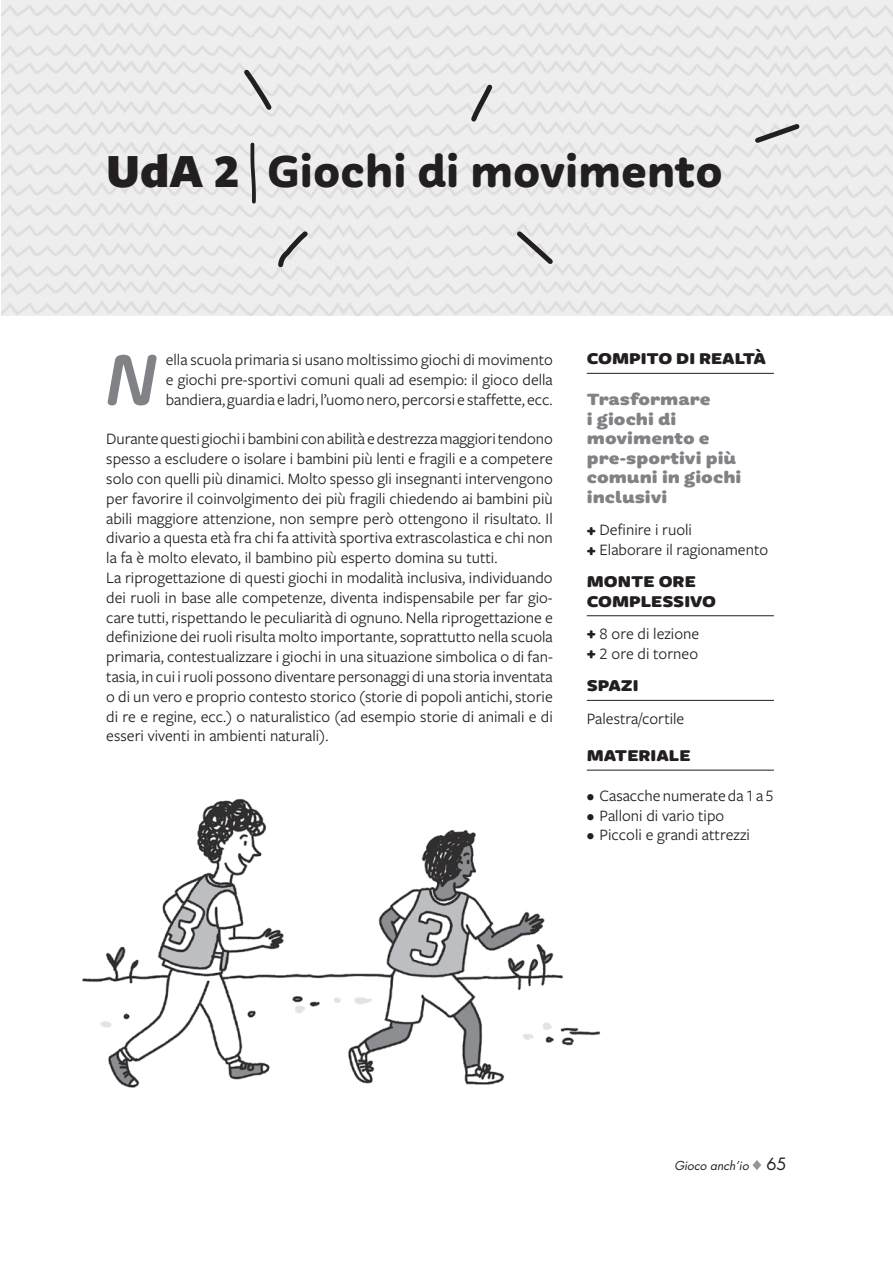
<style>
.page{position:relative;width:893px;height:1263px;background:#fff}
.page>*{position:absolute;margin:0;border:0;box-sizing:border-box;transform-origin:0 0}
.t1{font:79.2px "Freight Round Pro Semi Ital";color:#808285}
.t2{font:700 49.5px "Freight Round Pro";color:#231f20}
.t3{font:900 18px/19.5px "Freight Round Pro";color:#808285;scale:1.11 1}
.t4{font:900 17.25px/19.5px "Freight Round Pro";color:#231f20;scale:1.11 1}
.t5{font:16.5px/19.8px "Freight Sans Pro";color:#231f20}
.t6{font:italic 12px "Futura Std";color:#231f20}
.s1{font-family:"Freight Sans Pro";font-weight:900}
.s2{font-family:"Freight Round Pro";font-weight:900}
.s3{font-style:normal;font-size:16.5px}
</style>
<div class="page">
<svg style="left:753px;top:1160px;width:8px;height:10px"></svg>
<img style="left:1px;top:0;width:892px;height:316px">
<svg style="left:240px;top:0;width:36px;height:206px"></svg>
<svg style="left:751px;top:120px;width:52px;height:27px"></svg>
<svg style="left:275px;top:227px;width:37px;height:43px"></svg>
<svg style="left:512px;top:227px;width:45px;height:42px"></svg>
<svg style="left:467px;top:80px;width:29px;height:46px"></svg>
<img style="left:82px;top:799px;width:518px;height:289px">
<hr style="left:587px;top:373px;width:187px;height:1px;background:#231f20">
<hr style="left:587px;top:615px;width:187px;height:1px;background:#231f20">
<hr style="left:587px;top:700px;width:187px;height:1px;background:#231f20">
<hr style="left:587px;top:770px;width:187px;height:1px;background:#231f20">
<h2 class="t2" style="left:106px;top:141px;width:618px"><span class="s1">UdA 2</span> Giochi di movimento</h2>
<h1 class="t1" style="left:106px;top:331px;width:53px">N</h1>
<p class="t5" style="left:166px;top:349px;width:388px;text-align:justify">ella scuola primaria si usano moltissimo giochi di movimento e giochi pre-sportivi comuni quali ad esempio: il gioco della bandiera, guardia e ladri, l’uomo nero, percorsi e staffette, ecc.</p>
<p class="t5" style="left:106px;top:428px;width:448px">Durante questi giochi i bambini con abilità e destrezza maggiori tendono spesso a escludere o isolare i bambini più lenti e fragili e a competere solo con quelli più dinamici. Molto spesso gli insegnanti intervengono per favorire il coinvolgimento dei più fragili chiedendo ai bambini più abili maggiore attenzione, non sempre però ottengono il risultato. Il divario a questa età fra chi fa attività sportiva extrascolastica e chi non la fa è molto elevato, il bambino più esperto domina su tutti.<br>La riprogettazione di questi giochi in modalità inclusiva, individuando dei ruoli in base alle competenze, diventa indispensabile per far gio&shy;care tutti, rispettando le peculiarità di ognuno. Nella riprogettazione e definizione dei ruoli risulta molto importante, soprattutto nella scuola primaria, contestualizzare i giochi in una situazione simbolica o di fan&shy;tasia, in cui i ruoli possono diventare personaggi di una storia inventata o di un vero e proprio contesto storico (storie di popoli antichi, storie di re e regine, ecc.) o naturalistico (ad esempio storie di animali e di esseri viventi in ambienti naturali).</p>
<p class="t4" style="left:587px;top:350px;width:163px">COMPITO DI REALTÀ</p>
<p class="t3" style="left:587px;top:390px;width:141px">Trasformare<br>i giochi di movimento e pre-sportivi più comuni in giochi inclusivi</p>
<p class="t5" style="left:587px;top:519px;width:183px"><span class="s2">+</span> Definire i ruoli<br><span class="s2">+</span> Elaborare il ragionamento</p>
<p class="t4" style="left:587px;top:573px;width:118px">MONTE ORE<br>COMPLESSIVO</p>
<p class="t5" style="left:587px;top:623px;width:114px"><span class="s2">+</span> 8 ore di lezione <span class="s2">+</span> 2 ore di torneo</p>
<p class="t4" style="left:587px;top:677px;width:48px">SPAZI</p>
<p class="t5" style="left:587px;top:708px;width:99px">Palestra/cortile</p>
<p class="t4" style="left:587px;top:746px;width:95px">MATERIALE</p>
<p class="t5" style="left:587px;top:785px;width:189px">• Casacche numerate da 1 a 5</p>
<p class="t5" style="left:587px;top:805px;width:139px">• Palloni di vario tipo</p>
<p class="t5" style="left:587px;top:824px;width:165px">• Piccoli e grandi attrezzi</p>
<p class="t6" style="left:674px;top:1158px;width:114px">Gioco anch’io <span class="s3">65</span></p>
</div>
